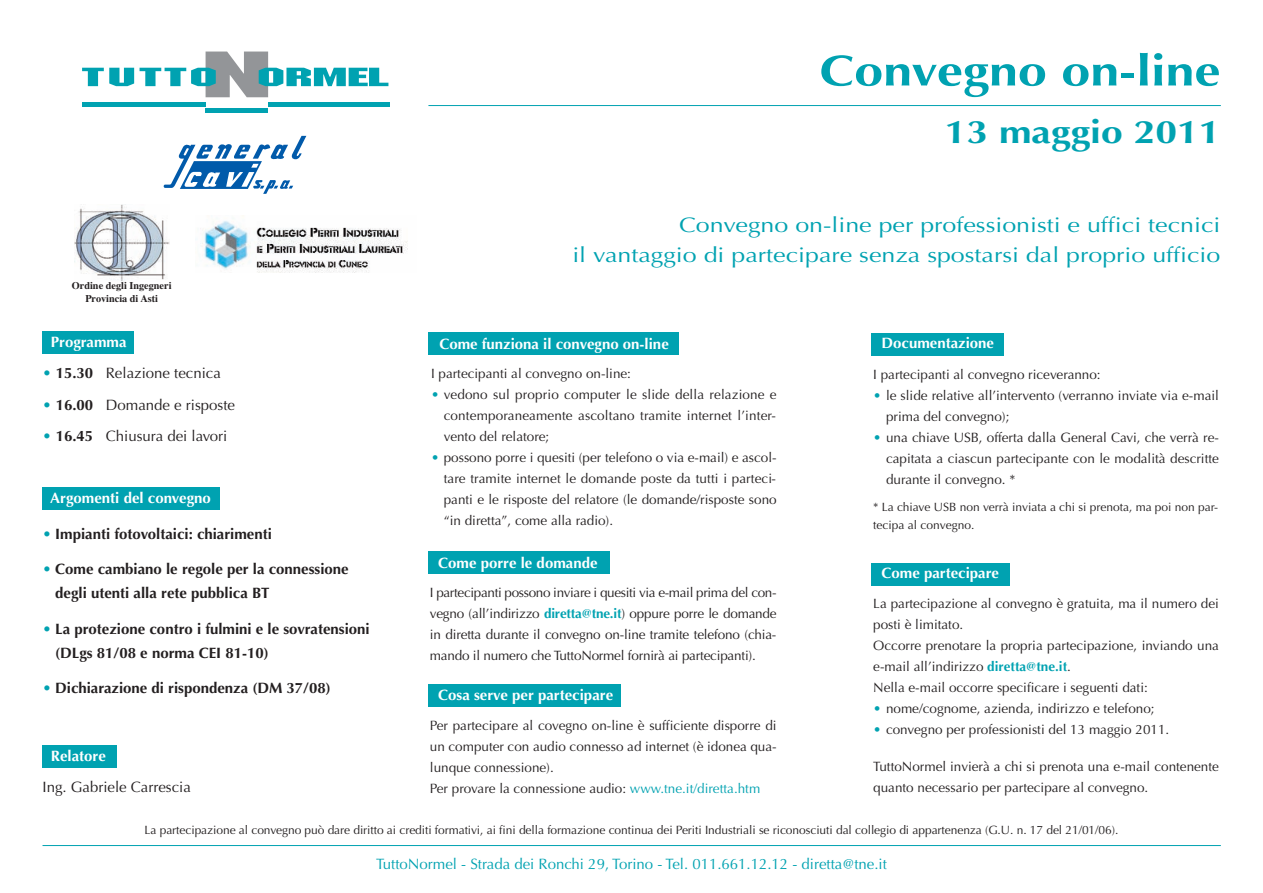
<style>
.page{position:relative;width:1263px;height:893px;background:#fff}
.page>*{position:absolute;margin:0;border:0;box-sizing:border-box;transform-origin:0 0}
.t1{font:700 43.35px "Optima";color:#00a2b1;scale:1.2 1}
.t2{font:700 32.55px "Optima";color:#00a2b1;scale:1.2 1}
.t3{font:21px/30px "Optima";color:#00a2b1;text-align:right;scale:1.19 1}
.t4{font:700 15px/24px "Optima";color:#231f20}
.t5{font:700 15px "Optima";color:#fff}
.t6{font:15px "Optima";color:#231f20}
.t7{font:15px "Optima";color:#00a2b1}
.t8{font:13.5px/21px "Optima";color:#231f20;text-align:justify}
.t9{font:12px/18px "Optima";letter-spacing:-.005em;color:#231f20}
.t10{font:700 10.2px/12.3px "Times";color:#231f20;text-align:center}
.s1{font-weight:700;color:#00a2b1}
.s2{font-weight:700}
.s3{color:#00a2b1}
</style>
<div class="page">
<div style="left:43px;top:488px;width:177px;height:22px;background:#00a2b1"></div>
<div style="left:43px;top:332px;width:91px;height:22px;background:#00a2b1"></div>
<div style="left:43px;top:746px;width:74px;height:22px;background:#00a2b1"></div>
<div style="left:428px;top:552px;width:182px;height:22px;background:#00a2b1"></div>
<div style="left:428px;top:685px;width:193px;height:22px;background:#00a2b1"></div>
<div style="left:871px;top:333px;width:132px;height:22px;background:#00a2b1"></div>
<div style="left:428px;top:332px;width:251px;height:23px;background:#00a2b1"></div>
<hr style="left:428px;top:105px;width:793px;height:1px;background:#00a2b1">
<hr style="left:43px;top:845px;width:1178px;height:1px;background:#00a2b1">
<div style="left:871px;top:564px;width:138px;height:22px;background:#00a2b1"></div>
<svg style="left:82px;top:68px;width:52px;height:18px"></svg>
<svg style="left:140px;top:52px;width:248px;height:45px"></svg>
<hr style="left:82px;top:103px;width:123px;height:4px;background:#00a2b1">
<hr style="left:205px;top:108px;width:63px;height:4px;background:#00a2b1">
<hr style="left:268px;top:103px;width:121px;height:4px;background:#00a2b1">
<svg style="left:164px;top:136px;width:142px;height:58px"></svg>
<img style="left:75px;top:205px;width:94px;height:76px">
<img style="left:200px;top:221px;width:208px;height:51px">
<h1 class="t1" style="left:819px;top:53px;width:336px">Convegno on-line</h1>
<h2 class="t2" style="left:945px;top:119px;width:231px">13 maggio 2011</h2>
<p class="t10" style="left:72px;top:281px;width:101px">Ordine degli Ingegneri<br>Provincia di Asti</p>
<p class="t5" style="left:51px;top:335px;width:77px">Programma</p>
<p class="t6" style="left:43px;top:367px;width:180px"><span class="s1">•</span> <span class="s2">15.30</span> Relazione tecnica</p>
<p class="t6" style="left:43px;top:398px;width:194px"><span class="s1">•</span> <span class="s2">16.00</span> Domande e risposte</p>
<p class="t6" style="left:43px;top:430px;width:186px"><span class="s1">•</span> <span class="s2">16.45</span> Chiusura dei lavori</p>
<p class="t5" style="left:50px;top:492px;width:162px">Argomenti del convegno</p>
<p class="t4" style="left:43px;top:523px;width:231px"><span class="s3">•</span> Impianti fotovoltaici: chiarimenti</p>
<p class="t4" style="left:55px;top:559px;width:295px;text-indent:-13px"><span class="s3">•</span> Come cambiano le regole per la connessione degli utenti alla rete pubblica BT</p>
<p class="t4" style="left:55px;top:618px;width:316px;text-indent:-13px"><span class="s3">•</span> La protezione contro i fulmini e le sovratensioni (DLgs 81/08 e norma CEI 81-10)</p>
<p class="t4" style="left:43px;top:678px;width:290px"><span class="s3">•</span> Dichiarazione di rispondenza (DM 37/08)</p>
<p class="t5" style="left:51px;top:750px;width:57px">Relatore</p>
<p class="t6" style="left:43px;top:781px;width:150px">Ing. Gabriele Carrescia</p>
<h3 class="t3" style="left:572px;top:212px;width:546px">Convegno on-line per professionisti e uffici tecnici<br>il vantaggio di partecipare senza spostarsi dal proprio ufficio</h3>
<p class="t5" style="left:439px;top:337px;width:231px">Come funziona il convegno on-line</p>
<p class="t8" style="left:431px;top:364px;width:202px">I partecipanti al convegno on-line:</p>
<p class="t8" style="left:444px;top:385px;width:334px;text-indent:-13px"><span class="s3">•</span> vedono sul proprio computer le slide della relazione e contemporaneamente ascoltano tramite internet l’inter&shy;vento del relatore;</p>
<p class="t8" style="left:444px;top:448px;width:334px;text-indent:-13px"><span class="s3">•</span> possono porre i quesiti (per telefono o via e-mail) e ascol&shy;tare tramite internet le domande poste da tutti i parteci&shy;panti e le risposte del relatore (le domande/risposte sono “in diretta”, come alla radio).</p>
<p class="t5" style="left:438px;top:556px;width:161px">Come porre le domande</p>
<p class="t8" style="left:430px;top:583px;width:348px">I partecipanti possono inviare i quesiti via e-mail prima del con&shy;vegno (all’indirizzo <span class="s1">diretta@tne.it</span>) oppure porre le domande in diretta durante il convegno on-line tramite telefono (chia&shy;mando il numero che TuttoNormel fornirà ai partecipanti).</p>
<p class="t5" style="left:438px;top:689px;width:176px">Cosa serve per partecipare</p>
<p class="t8" style="left:430px;top:716px;width:348px;text-align:left">Per partecipare al covegno on-line è sufficiente disporre di un computer con audio connesso ad internet (è idonea qua&shy;lunque connessione).<br>Per provare la connessione audio: <span class="s3">www.tne.it/diretta.htm</span></p>
<p class="t5" style="left:881px;top:337px;width:114px">Documentazione</p>
<p class="t8" style="left:873px;top:366px;width:229px">I partecipanti al convegno riceveranno:</p>
<p class="t8" style="left:886px;top:387px;width:334px;text-indent:-13px"><span class="s3">•</span> le slide relative all’intervento (verranno inviate via e-mail prima del convegno);</p>
<p class="t8" style="left:886px;top:429px;width:334px;text-indent:-13px"><span class="s3">•</span> una chiave USB, offerta dalla General Cavi, che verrà re&shy;capitata a ciascun partecipante con le modalità descritte durante il convegno. *</p>
<p class="t9" style="left:873px;top:499px;width:346px">* La chiave USB non verrà inviata a chi si prenota, ma poi non par&shy;tecipa al convegno.</p>
<p class="t5" style="left:881px;top:567px;width:119px">Come partecipare</p>
<p class="t8" style="left:873px;top:594px;width:347px;text-align:left">La partecipazione al convegno è gratuita, ma il numero dei posti è limitato.<br>Occorre prenotare la propria partecipazione, inviando una e-mail all’indirizzo <span class="s1">diretta@tne.it</span>.<br>Nella e-mail occorre specificare i seguenti dati:</p>
<p class="t8" style="left:873px;top:699px;width:283px"><span class="s3">•</span> nome/cognome, azienda, indirizzo e telefono;</p>
<p class="t8" style="left:873px;top:720px;width:298px"><span class="s3">•</span> convegno per professionisti del 13 maggio 2011.</p>
<p class="t8" style="left:873px;top:758px;width:347px">TuttoNormel invierà a chi si prenota una e-mail contenente quanto necessario per partecipare al convegno.</p>
<p class="t9" style="left:145px;top:822px;width:975px">La partecipazione al convegno può dare diritto ai crediti formativi, ai fini della formazione continua dei Periti Industriali se riconosciuti dal collegio di appartenenza (G.U. n. 17 del 21/01/06).</p>
<p class="t7" style="left:376px;top:858px;width:512px">TuttoNormel - Strada dei Ronchi 29, Torino - Tel. 011.661.12.12 - diretta@tne.it</p>
</div>
